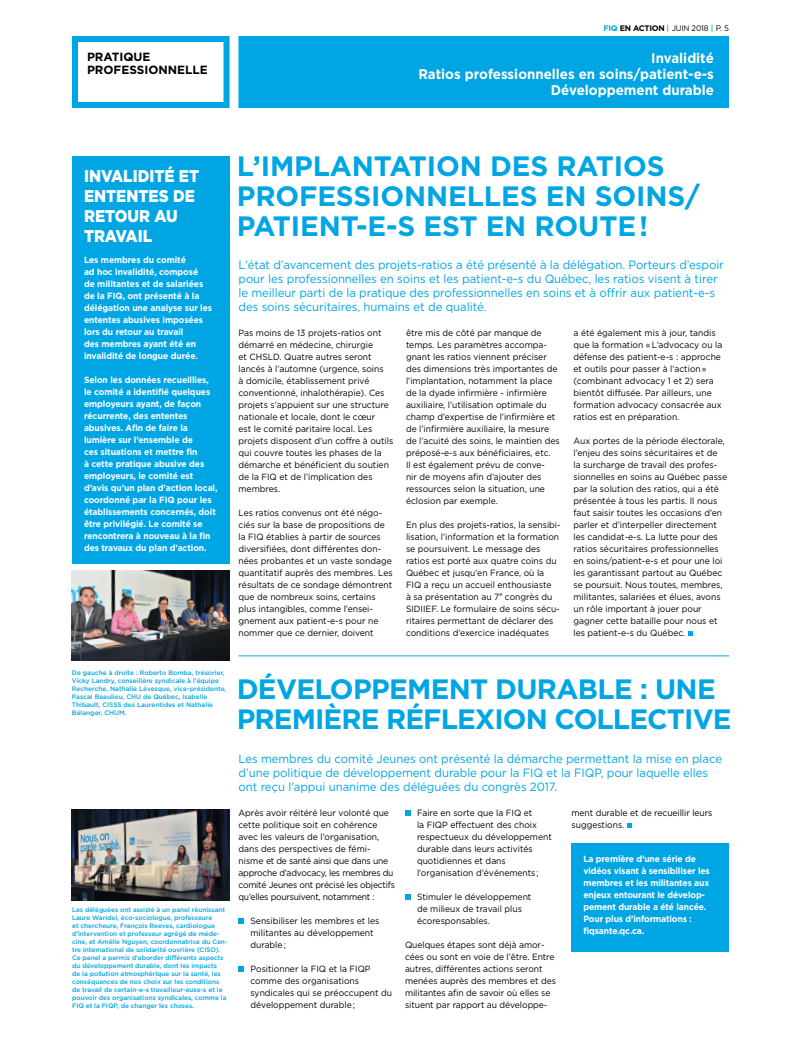
<style>
.page{position:relative;width:801px;height:1044px;background:#fff}
.page>*{position:absolute;margin:0;border:0;box-sizing:border-box;transform-origin:0 0}
.t1{font:700 28px/30px "Gotham";letter-spacing:-.01em;color:#00a5e3}
.t2{font:700 28px/30px "Gotham";letter-spacing:-.035em;color:#00a5e3}
.t3{font:900 17px/20px "Gotham";color:#fff;scale:.9 1}
.t4{font:700 14px/16px "Gotham";color:#fff;text-align:right;scale:.95 1}
.t5{font:12px/14px "Gotham";letter-spacing:-.005em;color:#00a5e3;scale:.95 1}
.t6{font:700 11.9px/13.6px "Gotham";color:#000}
.t7{font:9px/12px "Gotham";color:#000;scale:.95 1}
.t8{font:700 9px/12px "Gotham";letter-spacing:-.01em;color:#fff;scale:.95 1}
.t9{font:9px/12px "Gotham";letter-spacing:-.02em;color:#000;scale:.95 1}
.t10{font:8px "Gotham";letter-spacing:-.015em;color:#000;scale:.95 1}
.t11{font:500 6.5px/8px "Gotham";letter-spacing:-.005em;color:#00a5e3}
.s1{font-weight:700;color:#00a5e3}
.s2{font-weight:700}
.s3{font-weight:500;color:#00a5e3}
</style>
<div class="page">
<div style="left:72px;top:36px;width:158px;height:72px;border:6px solid #00a5e3"></div>
<div style="left:242px;top:39px;width:484px;height:66px;background:#00a5e3"></div>
<div style="left:238px;top:36px;width:491px;height:72px;border:6px solid #00a5e3"></div>
<svg style="left:688px;top:632px;width:4px;height:4px"></svg>
<img style="left:72px;top:809px;width:158px;height:91px">
<svg style="left:238px;top:918px;width:6px;height:6px"></svg>
<svg style="left:238px;top:966px;width:6px;height:6px"></svg>
<svg style="left:405px;top:810px;width:6px;height:6px"></svg>
<svg style="left:405px;top:894px;width:6px;height:6px"></svg>
<svg style="left:627px;top:824px;width:5px;height:4px"></svg>
<div style="left:571px;top:843px;width:158px;height:109px;background:#00a5e3"></div>
<hr style="left:239px;top:656px;width:490px;height:1px;background:#00a5e3">
<div style="left:72px;top:156px;width:158px;height:408px;background:#00a5e3"></div>
<img style="left:72px;top:570px;width:158px;height:91px">
<p class="t10" style="left:604px;top:23px;width:134px"><span class="s1">FIQ</span> <span class="s2">en action</span> <span class="s3">|</span> Jui n 2018 <span class="s3">|</span> p. 5</p>
<h3 class="t6" style="left:87px;top:50px;width:122px">Pratique professionnelle</h3>
<h3 class="t4" style="left:418px;top:49px;width:313px">I nvalidité<br>Ratios professionnelles en soins/patient-e-s<br>Développement durable</h3>
<h2 class="t3" style="left:84px;top:166px;width:130px">INVALIDITÉ ET<br>ENTENTES DE<br>RETOUR AU<br>TRAVAIL</h2>
<p class="t8" style="left:84px;top:254px;width:137px">Les membres du comité<br>ad hoc invalidité, composé<br>de militantes et de salariées de la FI Q, ont présenté à la délégation une analyse sur les ententes abusives imposées lors du retour au travail<br>des membres ayant été en invalidité de longue durée.</p>
<p class="t8" style="left:84px;top:374px;width:142px">Selon les données recueillies, le comité a identifié quelques employeurs ayant, de façon récurrente, des ententes abusives. Afin de faire la lumière sur l’ensemble de<br>ces situations et mettre fin<br>à cette pratique abusive des employeurs, le comité est d’avis qu’un plan d’action local, coordonné par la FI Q pour les établissements concernés, doit être privilégié. Le comité se rencontrera à nouveau à la fin des travaux du plan d’action.</p>
<h1 class="t1" style="left:237px;top:150px;width:465px">L’implantation des ratios professionnelles en soins/ patient-e-s est en route!</h1>
<p class="t5" style="left:238px;top:258px;width:512px">L’état d’avancement des projets-ratios a été présenté à la délégation. Porteurs d’espoir pour les professionnelles en soins et les patient‑e‑s du Québec, les ratios visent à tirer le meilleur parti de la pratique des professionnelles en soins et à offrir aux patient‑e‑s des soins sécuritaires, humains et de qualité.</p>
<p class="t7" style="left:238px;top:327px;width:165px">Pas moins de 13 projets-ratios ont démarré en médecine, chirurgie<br>et CHSLD. Quatre autres seront lancés à l’automne (urgence, soins<br>à domicile, établissement privé conventionné, inhalothérapie). Ces projets s’appuient sur une structure nationale et locale, dont le cœur<br>est le comité paritaire local. Les projets disposent d’un coffre à outils qui couvre toutes les phases de la démarche et bénéficient du soutien de la FIQ et de l’implication des membres.</p>
<p class="t7" style="left:238px;top:507px;width:164px">Les ratios convenus ont été négo&shy;ciés sur la base de propositions de la FIQ établies à partir de sources diversifiées, dont différentes don&shy;nées probantes et un vaste sondage quantitatif auprès des membres. Les résultats de ce sondage démontrent que de nombreux soins, certains plus intangibles, comme l’ensei&shy;gnement aux patient‑e‑s pour ne nommer que ce dernier, doivent</p>
<p class="t7" style="left:406px;top:327px;width:163px">être mis de côté par manque de temps. Les paramètres accompa&shy;gnant les ratios viennent préciser des dimensions très importantes de l’implantation, notamment la place de la dyade infirmière - infirmière auxiliaire, l’utilisation optimale du champ d’expertise de l’infirmière et de l’infirmière auxiliaire, la mesure de l’acuité des soins, le maintien des préposé-e-s aux bénéficiaires, etc.<br>Il est également prévu de conve-<br>nir de moyens afin d’ajouter des ressources selon la situation, une éclosion par exemple.</p>
<p class="t7" style="left:406px;top:519px;width:164px">En plus des projets-ratios, la sensibi&shy;lisation, l’information et la formation se poursuivent. Le message des ratios est porté aux quatre coins du Québec et jusqu’en France, où la FIQ a reçu un accueil enthousiaste<br>à sa présentation au 7<sup>e</sup> congrès du SIDIIEF. Le formulaire de soins sécu&shy;ritaires permettant de déclarer des conditions d’exercice inadéquates</p>
<p class="t7" style="left:574px;top:327px;width:158px">a été également mis à jour, tandis que la formation «L’advocacy ou la défense des patient‑e‑s : approche et outils pour passer à l’action» (combinant advocacy 1 et 2) sera bientôt diffusée. Par ailleurs, une formation advocacy consacrée aux ratios est en préparation.</p>
<p class="t7" style="left:574px;top:435px;width:163px">Aux portes de la période électorale, l’enjeu des soins sécuritaires et de<br>la surcharge de travail des profes&shy;sionnelles en soins au Québec passe par la solution des ratios, qui a été présentée à tous les partis. Il nous faut saisir toutes les occasions d’en parler et d’interpeller directement les candidat‑e‑s. La lutte pour des ratios sécuritaires professionnelles en soins/patient‑e‑s et pour une loi les garantissant partout au Québec se poursuit. Nous toutes, membres, militantes, salariées et élues, avons un rôle important à jouer pour gagner cette bataille pour nous et les patient-e-s du Québec.</p>
<p class="t11" style="left:72px;top:668px;width:156px">De gauche à droite : Roberto Bomba, trésorier, Vicky Landry, conseillère syndicale à l’équipe Recherche, Nathalie Lévesque, vice-présidente, Pascal Beaulieu, CHU de Québec, Isabelle Thibault, CISSS des Laurentides et Nathalie Bélanger, CHUM .</p>
<p class="t11" style="left:72px;top:906px;width:157px">Les déléguées ont assisté à un panel réunissant Laure Waridel, éco-sociologue, professeure<br>et chercheure, François Reeves, cardiologue d’intervention et professeur agrégé de méde&shy;cine, et Amélie Nguyen, coordonnatrice du Cen&shy;tre international de solidarité ouvrière (CISO).<br>Ce panel a permis d’aborder différents aspects du développement durable, dont les impacts<br>de la pollution atmosphérique sur la santé, les conséquences de nos choix sur les conditions de travail de certain-e-s travailleur-euse-s et le pouvoir des organisations syndicales, comme la FIQ et la FIQP, de changer les choses.</p>
<h1 class="t2" style="left:237px;top:674px;width:496px">Développement durable : une première réflexion collective</h1>
<h3 class="t5" style="left:238px;top:752px;width:511px">Les membres du comité Jeunes ont présenté la démarche permettant la mise en place d’une politique de développement durable pour la FIQ et la FIQP, pour laquelle elles ont reçu l’appui unanime des déléguées du congrès 2017.</h3>
<p class="t9" style="left:238px;top:807px;width:166px">Après avoir réitéré leur volonté que cette politique soit en cohérence avec les valeurs de l’organisation, dans des perspectives de fémi&shy;nisme et de santé ainsi que dans une approche d’advocacy, les membres du comité Jeunes ont précisé les objectifs qu’elles poursuivent, notamment :</p>
<p class="t7" style="left:251px;top:915px;width:137px">Sensibiliser les membres et les militantes au développement durable;</p>
<p class="t7" style="left:251px;top:963px;width:151px">Positionner la FIQ et la FIQP comme des organisations syndicales qui se préoccupent du développement durable;</p>
<p class="t7" style="left:417px;top:807px;width:144px">Faire en sorte que la FIQ et<br>la FIQP effectuent des choix respectueux du développement durable dans leurs activités quotidiennes et dans l’organisation d’événements ;</p>
<p class="t7" style="left:417px;top:891px;width:122px">Stimuler le développement de milieux de travail plus écoresponsables.</p>
<p class="t7" style="left:405px;top:939px;width:161px">Quelques étapes sont déjà amor&shy;cées ou sont en voie de l’être. Entre autres, différentes actions seront menées auprès des membres et des militantes afin de savoir où elles se situent par rapport au développe-</p>
<p class="t7" style="left:572px;top:807px;width:150px">ment durable et de recueillir leurs suggestions.</p>
<p class="t8" style="left:583px;top:853px;width:135px">La première d’une série de vidéos visant à sensibiliser les membres et les militantes aux enjeux entourant le dévelop&shy;pement durable a été lancée.<br>Pour plus d’informations : fiqsante.qc.ca.</p>
</div>
